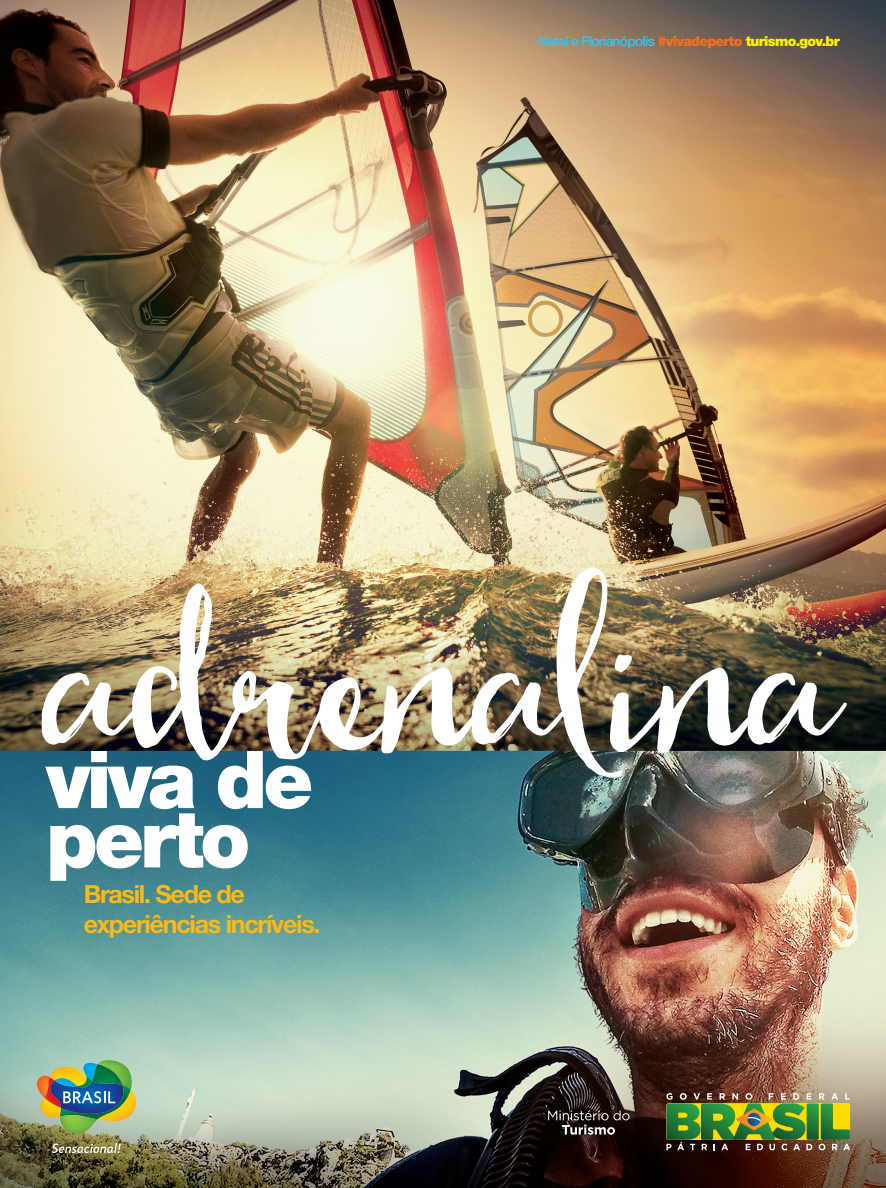
<style>
.page{position:relative;width:886px;height:1188px;background:#fff}
.page>*{position:absolute;margin:0;border:0;box-sizing:border-box;transform-origin:0 0}
.t1{font:216.25px "Heart And Soul";color:#fff}
.t2{font:900 79.75px/59.2px "Helvetica Neue";letter-spacing:-.05em;color:#fff}
.t3{font:700 25px/30px "Helvetica Neue";letter-spacing:-.05em;color:#fcb814}
.t4{font:500 13.75px "Helvetica Neue";letter-spacing:-.05em;color:#33c5f3}
.s1{font-weight:900;color:#ef7022}
.s2{font-weight:900;color:#fff101}
</style>
<div class="page">
<img style="left:0;top:0;width:886px;height:1187px">
<svg style="left:548px;top:1109px;width:81px;height:25px;background:#403936"></svg>
<img style="left:666px;top:1092px;width:184px;height:57px">
<svg style="left:51px;top:1142px;width:70px;height:10px"></svg>
<img style="left:37px;top:1059px;width:100px;height:73px">
<p class="t4" style="left:538px;top:33px;width:303px">Natal e Florianópolis <span class="s1">#vivadeperto</span> <span class="s2">turismo.gov.br</span></p>
<h1 class="t1" style="left:46px;top:557px;width:795px">adrenalina</h1>
<h2 class="t2" style="left:46px;top:749px;width:269px">viva de perto</h2>
<h3 class="t3" style="left:84px;top:877px;width:238px">Brasil. Sede de experiências incríveis.</h3>
</div>
